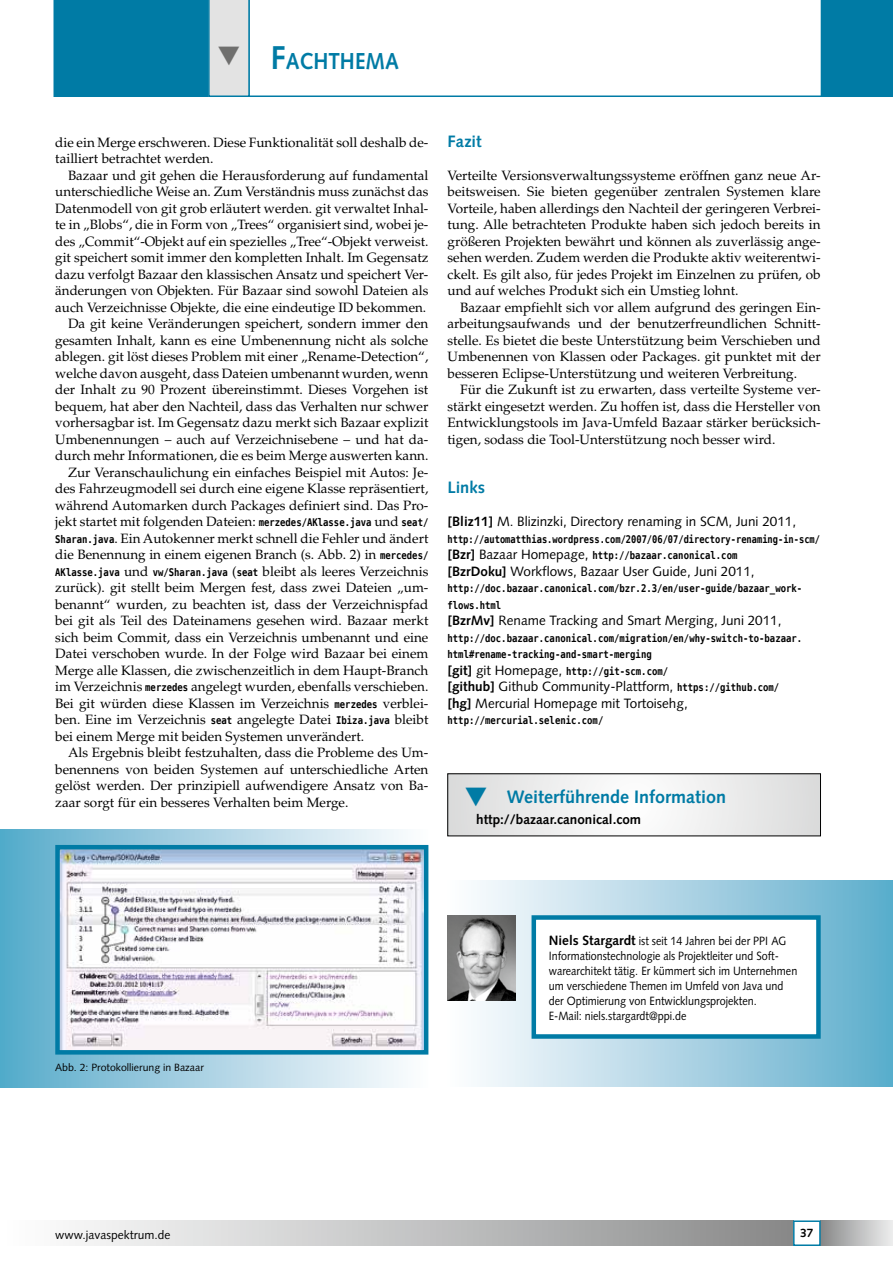
<style>
.page{position:relative;width:893px;height:1263px;background:#fff}
.page>*{position:absolute;margin:0;border:0;box-sizing:border-box;transform-origin:0 0}
.t1{font:700 23.1px "Syntax";color:#007ba5;scale:.9 1}
.t2{font:700 18px "Syntax";color:#007ba5}
.t3{font:700 16.5px "Syntax";color:#007ba5}
.t4{font:13.5px/16.5px "Palatino";color:#000;text-align:justify}
.t5{font:13.5px/16.5px "Syntax";color:#000}
.t6{font:700 13.5px "Syntax";color:#000}
.t7{font:12px/15px "Syntax";color:#000;scale:.9 1}
.t8{font:12px "Syntax";color:#000}
.t9{font:700 12px "Syntax";color:#000}
.t10{font:700 10.5px/16.5px "Bitstream Vera Sans Mono";color:#000;scale:.85 1}
.t11{font:700 10.5px/16.5px "Bitstream Vera Sans Mono";color:#000;scale:.83 1}
.t12{font:10.5px "Syntax";color:#000}
.s1{font-size:33px}
.s2{font-family:"Bitstream Vera Sans Mono";font-weight:700;font-size:10.5px}
.s3{font-family:"Palatino";font-weight:400;font-size:13.5px}
.s4{font-weight:700}
.s5{font-family:"Syntax";font-size:13.5px}
.s6{font-family:"Syntax";font-weight:400;font-size:13.5px}
.s7{font-weight:700;font-size:13.5px}
</style>
<div class="page">
<div style="left:0;top:1220px;width:793px;height:26px;background:linear-gradient(to right,#fff,#898a8a)"></div>
<div style="left:821px;top:1220px;width:72px;height:26px;background:linear-gradient(to right,#898a8a,#ededee)"></div>
<div style="left:793px;top:1220px;width:28px;height:26px;border:2px solid #007ba5"></div>
<svg style="left:250px;top:0;width:571px;height:97px"></svg>
<div style="left:821px;top:0;width:72px;height:97px;background:#007ba5"></div>
<div style="left:0;top:829px;width:428px;height:258px;background:linear-gradient(to right,#59abcb,#fffeff)"></div>
<img style="left:60px;top:850px;width:363px;height:199px">
<div style="left:55px;top:845px;width:373px;height:209px;border:4px solid #007ba5"></div>
<div style="left:448px;top:880px;width:445px;height:206px;background:linear-gradient(to right,#fffdfe,#5faecd)"></div>
<div style="left:534px;top:917px;width:284px;height:119px;background:#fff"></div>
<div style="left:531px;top:915px;width:290px;height:124px;border:4px solid #007ba5"></div>
<img style="left:448px;top:915px;width:68px;height:85px">
<svg style="left:450px;top:775px;width:369px;height:59px"></svg>
<svg style="left:54px;top:0;width:196px;height:97px;background:#2d8fb1"></svg>
<svg style="left:466px;top:788px;width:21px;height:19px"></svg>
<h1 class="t1" style="left:271px;top:48px;width:144px"><span class="s1">F</span>ACHTHEMA</h1>
<p class="t4" style="left:55px;top:134px;width:375px">die ein Merge erschweren. Diese Funktionalität soll deshalb de&shy;tailliert betrachtet werden.</p>
<p class="t4" style="left:55px;top:167px;width:375px;text-align:right">Bazaar und git gehen die Herausforderung auf fundamental unterschiedliche Weise an. Zum Verständnis muss zunächst das Datenmodell von git grob erläutert werden. git verwaltet Inhal&shy;te in „Blobs“, die in Form von „Trees“ organisiert sind, wobei je&shy;des „Commit“-Objekt auf ein spezielles „Tree“-Objekt verweist. git speichert somit immer den kompletten Inhalt. Im Gegensatz dazu verfolgt Bazaar den klassischen Ansatz und speichert Ver&shy;änderungen von Objekten. Für Bazaar sind sowohl Dateien als auch Verzeichnisse Objekte, die eine eindeutige ID bekommen.<br>Da git keine Veränderungen speichert, sondern immer den gesamten Inhalt, kann es eine Umbenennung nicht als solche ablegen. git löst dieses Problem mit einer „Rename-Detection“, welche davon ausgeht, dass Dateien umbenannt wurden, wenn der Inhalt zu 90 Prozent übereinstimmt. Dieses Vorgehen ist bequem, hat aber den Nachteil, dass das Verhalten nur schwer vorhersagbar ist. Im Gegensatz dazu merkt sich Bazaar explizit Umbenennungen – auch auf Verzeichnisebene – und hat da&shy;durch mehr Informationen, die es beim Merge auswerten kann.<br>Zur Veranschaulichung ein einfaches Beispiel mit Autos: Je&shy;des Fahrzeugmodell sei durch eine eigene Klasse repräsentiert, während Automarken durch Packages definiert sind. Das Pro&shy;jekt startet mit folgenden Dateien: <span class="s2">merzedes/AKlasse.java</span> und <span class="s2">seat/ Sharan.java</span>. Ein Autokenner merkt schnell die Fehler und ändert die Benennung in einem eigenen Branch (s. Abb. 2) in <span class="s2">mercedes/</span></p>
<p class="t10" style="left:55px;top:564px;width:440px">AKlasse.java <span class="s3">und</span> vw/Sharan.java <span class="s3">(</span>seat <span class="s3">bleibt als leeres Verzeichnis</span></p>
<p class="t4" style="left:55px;top:579px;width:375px">zurück). git stellt beim Mergen fest, dass zwei Dateien „um&shy;benannt“ wurden, zu beachten ist, dass der Verzeichnispfad bei git als Teil des Dateinamens gesehen wird. Bazaar merkt sich beim Commit, dass ein Verzeichnis umbenannt und eine Datei verschoben wurde. In der Folge wird Bazaar bei einem Merge alle Klassen, die zwischenzeitlich in dem Haupt-Branch im Verzeichnis <span class="s2">merzedes</span> angelegt wurden, ebenfalls verschieben.<br>Bei git würden diese Klassen im Verzeichnis <span class="s2">merzedes</span> verblei&shy;ben. Eine im Verzeichnis <span class="s2">seat</span> angelegte Datei <span class="s2">Ibiza.java</span> bleibt bei einem Merge mit beiden Systemen unverändert.</p>
<p class="t4" style="left:55px;top:744px;width:375px;text-indent:13px">Als Ergebnis bleibt festzuhalten, dass die Probleme des Um&shy;benennens von beiden Systemen auf unterschiedliche Arten gelöst werden. Der prinzipiell aufwendigere Ansatz von Ba&shy;zaar sorgt für ein besseres Verhalten beim Merge.</p>
<p class="t3" style="left:448px;top:131px;width:36px">Fazit</p>
<p class="t4" style="left:448px;top:167px;width:375px">Verteilte Versionsverwaltungssysteme eröffnen ganz neue Ar&shy;beitsweisen. Sie bieten gegenüber zentralen Systemen klare Vorteile, haben allerdings den Nachteil der geringeren Verbrei&shy;tung. Alle betrachteten Produkte haben sich jedoch bereits in größeren Projekten bewährt und können als zuverlässig ange&shy;sehen werden. Zudem werden die Produkte aktiv weiterentwi&shy;ckelt. Es gilt also, für jedes Projekt im Einzelnen zu prüfen, ob und auf welches Produkt sich ein Umstieg lohnt.</p>
<p class="t4" style="left:448px;top:299px;width:375px;text-indent:13px">Bazaar empfiehlt sich vor allem aufgrund des geringen Ein&shy;arbeitungsaufwands und der benutzerfreundlichen Schnitt&shy;stelle. Es bietet die beste Unterstützung beim Verschieben und Umbenennen von Klassen oder Packages. git punktet mit der besseren Eclipse-Unterstützung und weiteren Verbreitung.</p>
<p class="t4" style="left:448px;top:381px;width:375px;text-indent:13px">Für die Zukunft ist zu erwarten, dass verteilte Systeme ver&shy;stärkt eingesetzt werden. Zu hoffen ist, dass die Hersteller von Entwicklungstools im Java-Umfeld Bazaar stärker berücksich&shy;tigen, sodass die Tool-Unterstützung noch besser wird.</p>
<p class="t3" style="left:448px;top:478px;width:39px">Links</p>
<p class="t5" style="left:448px;top:513px;width:350px"><span class="s4">[Bliz11]</span> M. Blizinzki, Directory renaming in SCM, Juni 2011,</p>
<p class="t11" style="left:448px;top:531px;width:450px">http://automatthias.wordpress.com/2007/06/07/directory-renaming-in-scm/ <span class="s5">[Bzr]</span> <span class="s6">Bazaar Homepage,</span> http://bazaar.canonical.com</p>
<p class="t5" style="left:448px;top:563px;width:309px"><span class="s4">[BzrDoku]</span> Workflows, Bazaar User Guide, Juni 2011,</p>
<p class="t10" style="left:448px;top:580px;width:419px">http://doc.bazaar.canonical.com/bzr.2.3/en/user-guide/bazaar_work&shy;flows.html</p>
<p class="t5" style="left:448px;top:612px;width:335px"><span class="s4">[BzrMv]</span> Rename Tracking and Smart Merging, Juni 2011,</p>
<p class="t10" style="left:448px;top:630px;width:419px">http://doc.bazaar.canonical.com/migration/en/why-switch-to-bazaar. html#rename-tracking-and-smart-merging<br><span class="s5">[git]</span> <span class="s6">git Homepage,</span> http://git-scm.com/</p>
<p class="t5" style="left:448px;top:678px;width:333px"><span class="s4">[github]</span> Github Community-Plattform, <span class="s2">https://github.com/ </span><span class="s4">[hg]</span> Mercurial Homepage mit Tortoisehg,</p>
<p class="t10" style="left:448px;top:712px;width:185px">http://mercurial.selenic.com/</p>
<h2 class="t2" style="left:507px;top:787px;width:221px">Weiterführende Information</h2>
<p class="t6" style="left:476px;top:812px;width:167px">http://bazaar.canonical.com</p>
<p class="t12" style="left:55px;top:1061px;width:150px">Abb. 2: Protokollierung in Bazaar</p>
<p class="t7" style="left:549px;top:933px;width:278px"><span class="s7">Niels Stargardt</span> ist seit 14 Jahren bei der PPI AG Informationstechnologie als Projektleiter und Soft&shy;warearchitekt tätig. Er kümmert sich im Unternehmen um verschiedene Themen im Umfeld von Java und der Optimierung von Entwicklungsprojekten.<br>E-Mail: niels.stargardt@ppi.de</p>
<p class="t8" style="left:55px;top:1227px;width:117px">www.javaspektrum.de</p>
<p class="t9" style="left:800px;top:1226px;width:15px">37</p>
</div>
